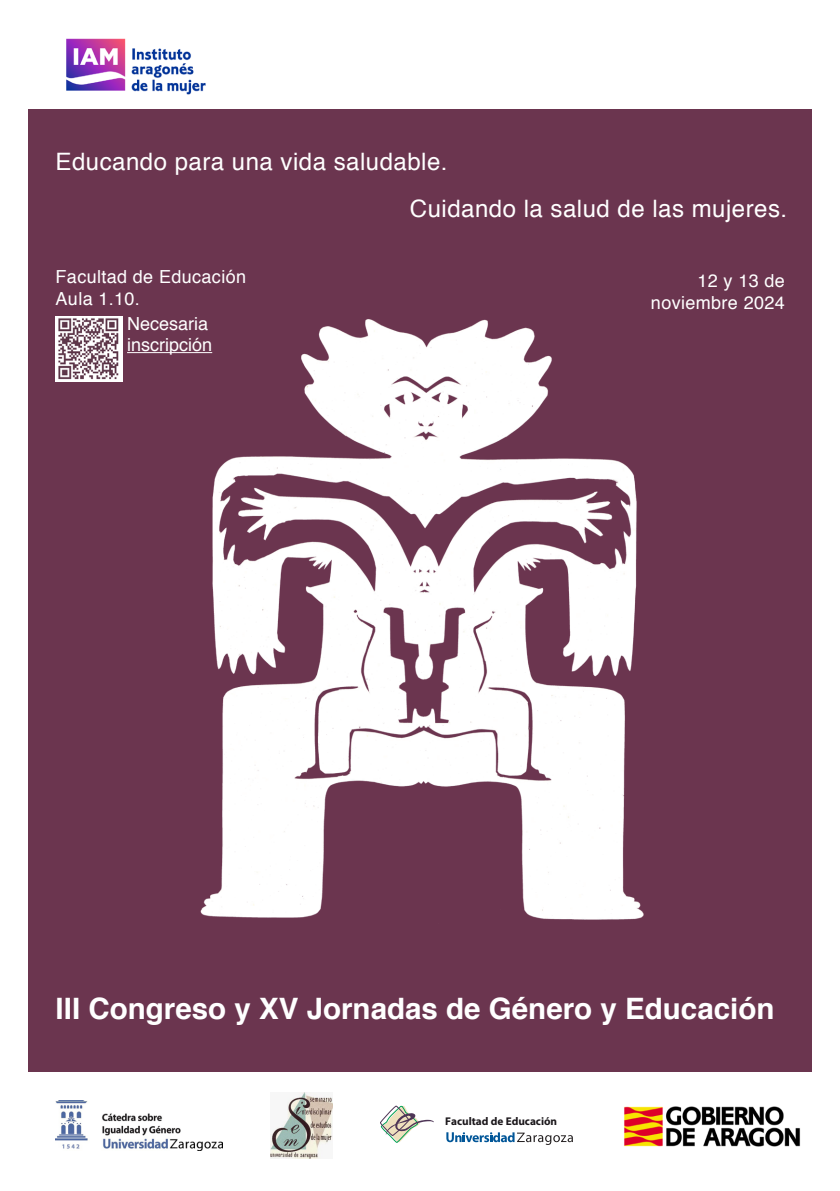
<style>
.page{position:relative;width:840px;height:1191px;background:#fff}
.page>*{position:absolute;margin:0;border:0;box-sizing:border-box;transform-origin:0 0}
.t1{font:700 29.6px "Helvetica";color:#fff}
.t2{font:24px "Helvetica";letter-spacing:.02em;color:#fff}
.t3{font:18px "Helvetica";letter-spacing:.02em;color:#fff}
.t4{font:18px "Helvetica";color:#fff}
.t5{font:700 11.2px "Myriad Pro";color:#1b171b}
</style>
<div class="page">
<div style="left:28px;top:109px;width:783px;height:962px;background:#6b354f"></div>
<img style="left:187px;top:319px;width:457px;height:601px">
<img style="left:56px;top:1100px;width:167px;height:50px">
<img style="left:624px;top:1106px;width:177px;height:41px">
<img style="left:66px;top:38px;width:140px;height:57px">
<img style="left:270px;top:1092px;width:62px;height:66px">
<svg style="left:446px;top:1132px;width:126px;height:13px"></svg>
<svg style="left:380px;top:1105px;width:54px;height:37px"></svg>
<hr style="left:127px;top:352px;width:85px;height:1px;background:#fff">
<img style="left:56px;top:316px;width:66px;height:66px">
<p class="t2" style="left:56px;top:143px;width:393px">Educando para una vida saludable.</p>
<p class="t3" style="left:56px;top:263px;width:192px">Facultad de Educación</p>
<p class="t3" style="left:56px;top:284px;width:86px">Aula 1.10.</p>
<p class="t4" style="left:127px;top:309px;width:83px">Necesaria</p>
<p class="t4" style="left:127px;top:331px;width:87px">inscripción</p>
<p class="t2" style="left:410px;top:190px;width:378px">Cuidando la salud de las mujeres.</p>
<p class="t3" style="left:697px;top:267px;width:89px">12 y 13 de</p>
<p class="t3" style="left:650px;top:289px;width:135px">noviembre 2024</p>
<p class="t1" style="left:56px;top:984px;width:720px">III Congreso y XV Jornadas de Género y Educación</p>
<p class="t5" style="left:445px;top:1114px;width:113px">Facultad de Educación</p>
</div>
